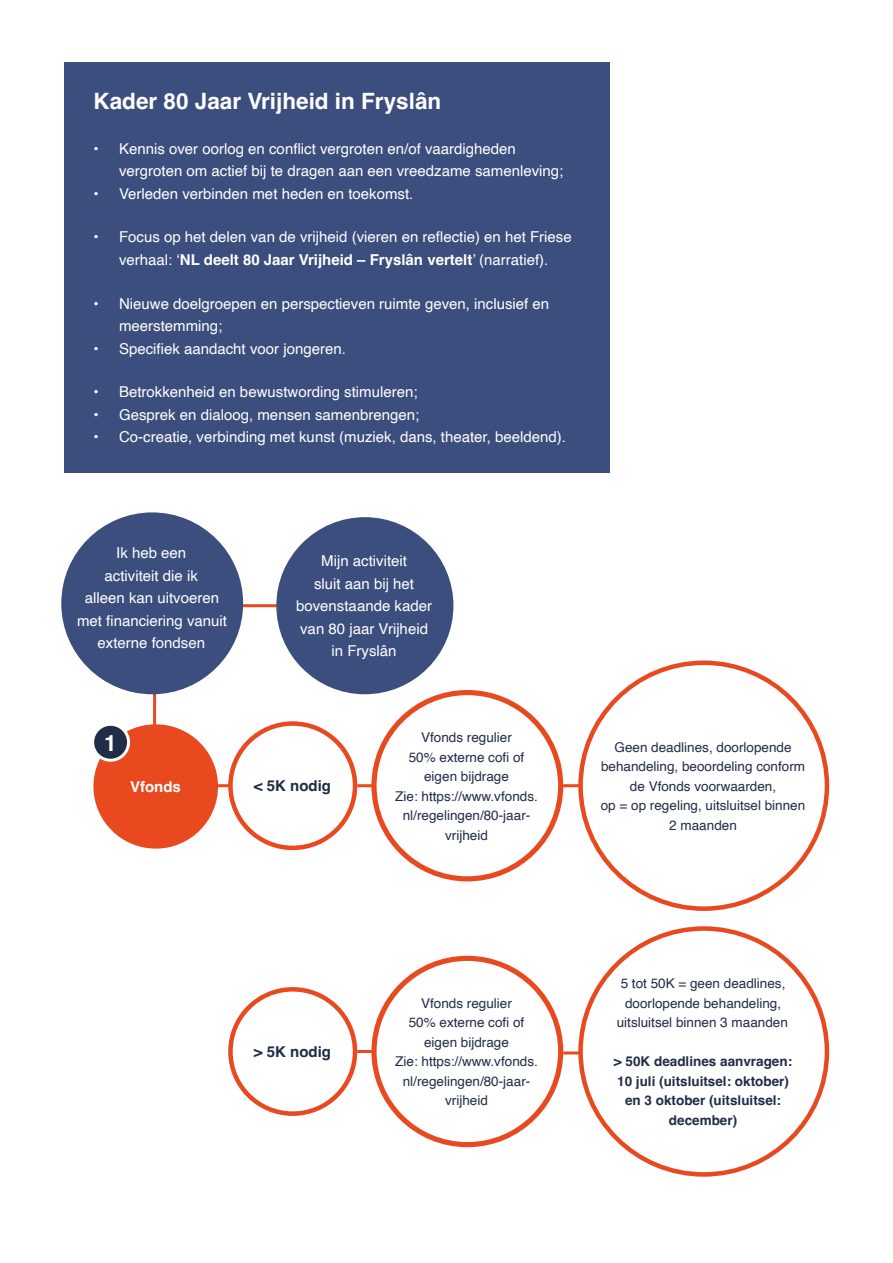
<style>
.page{position:relative;width:893px;height:1263px;background:#fff}
.page>*{position:absolute;margin:0;border:0;box-sizing:border-box;transform-origin:0 0}
.t1{font:700 22.5px "Helvetica";color:#fff}
.t2{font:15px/22.5px "Helvetica";color:#fff;text-align:center}
.t3{font:700 15px "Helvetica";color:#212c46}
.t4{font:700 15px "Helvetica";color:#fff}
.t5{font:13.5px/19.5px "Helvetica";color:#212c46;text-align:center}
.t6{font:700 13.5px/19.5px "Helvetica";color:#212c46;text-align:center}
.s1{font-weight:700}
</style>
<div class="page">
<hr style="left:153px;top:690px;width:3px;height:81px;background:#e8491f">
<hr style="left:228px;top:604px;width:81px;height:3px;background:#e8491f">
<hr style="left:217px;top:784px;width:15px;height:3px;background:#e8491f">
<hr style="left:357px;top:784px;width:15px;height:3px;background:#e8491f">
<hr style="left:559px;top:784px;width:22px;height:3px;background:#e8491f">
<hr style="left:563px;top:1051px;width:19px;height:3px;background:#e8491f">
<hr style="left:357px;top:1050px;width:15px;height:3px;background:#e8491f">
<div style="left:64px;top:62px;width:545px;height:410px;background:#3c4e7d"></div>
<div style="left:276px;top:517px;width:177px;height:177px;background:#3c4e7d;border-radius:50%"></div>
<div style="left:61px;top:512px;width:182px;height:182px;background:#3c4e7d;border-radius:50%"></div>
<div style="left:93px;top:724px;width:125px;height:125px;background:#e8491f;border-radius:50%"></div>
<div style="left:93px;top:724px;width:36px;height:36px;background:#212c46;border-radius:50%"></div>
<div style="left:91px;top:723px;width:39px;height:39px;border:3px solid #fff;border-radius:50%"></div>
<div style="left:228px;top:721px;width:129px;height:129px;border:4px solid #e8491f;border-radius:50%"></div>
<div style="left:228px;top:987px;width:129px;height:129px;border:4px solid #e8491f;border-radius:50%"></div>
<div style="left:371px;top:690px;width:192px;height:191px;border:5px solid #e8491f;border-radius:50%"></div>
<div style="left:371px;top:956px;width:192px;height:191px;border:5px solid #e8491f;border-radius:50%"></div>
<h1 class="t1" style="left:94px;top:87px;width:349px">Kader 80 Jaar Vrijheid in Fryslân</h1>
<p class="t2" style="left:119px;top:137px;width:446px;text-align:left;text-indent:-26px">• Kennis over oorlog en conflict vergroten en/of vaardigheden vergroten om actief bij te dragen aan een vreedzame samenleving;</p>
<p class="t2" style="left:94px;top:182px;width:321px">• Verleden verbinden met heden en toekomst.</p>
<p class="t2" style="left:94px;top:226px;width:480px">• Focus op het delen van de vrijheid (vieren en reflectie) en het Friese verhaal: ‘<span class="s1">NL deelt 80 Jaar Vrijheid – Fryslân vertelt</span>’ (narratief).</p>
<p class="t2" style="left:119px;top:292px;width:432px;text-align:left;text-indent:-26px">• Nieuwe doelgroepen en perspectieven ruimte geven, inclusief en meerstemming;</p>
<p class="t2" style="left:94px;top:337px;width:254px">• Specifiek aandacht voor jongeren.</p>
<p class="t2" style="left:94px;top:381px;width:325px">• Betrokkenheid en bewustwording stimuleren;</p>
<p class="t2" style="left:94px;top:404px;width:327px">• Gesprek en dialoog, mensen samenbrengen;</p>
<p class="t2" style="left:94px;top:426px;width:474px">• Co-creatie, verbinding met kunst (muziek, dans, theater, beeldend).</p>
<p class="t2" style="left:77px;top:542px;width:151px">Ik heb een<br>activiteit die ik<br>alleen kan uitvoeren met financiering vanuit externe fondsen</p>
<p class="t2" style="left:296px;top:550px;width:137px">Mijn activiteit<br>sluit aan bij het bovenstaande kader van 80 jaar Vrijheid in Fryslân</p>
<h1 class="t1" style="left:104px;top:729px;width:14px">1</h1>
<p class="t4" style="left:130px;top:778px;width:52px">Vfonds</p>
<p class="t3" style="left:254px;top:777px;width:79px">&lt; 5K nodig</p>
<p class="t5" style="left:395px;top:728px;width:144px">Vfonds regulier<br>50% externe cofi of eigen bijdrage<br>Zie: https://www.vfonds. nl/regelingen/80-jaar&shy;vrijheid</p>
<p class="t5" style="left:601px;top:738px;width:206px">Geen deadlines, doorlopende behandeling, beoordeling conform de Vfonds voorwaarden,<br>op = op regeling, uitsluitsel binnen<br>2 maanden</p>
<p class="t3" style="left:254px;top:1043px;width:79px">&gt; 5K nodig</p>
<p class="t5" style="left:395px;top:994px;width:144px">Vfonds regulier<br>50% externe cofi of eigen bijdrage<br>Zie: https://www.vfonds. nl/regelingen/80-jaar&shy;vrijheid</p>
<p class="t5" style="left:617px;top:974px;width:173px">5 tot 50K = geen deadlines, doorlopende behandeling, uitsluitsel binnen 3 maanden</p>
<p class="t6" style="left:614px;top:1053px;width:180px">&gt; 50K deadlines aanvragen:<br>10 juli (uitsluitsel: oktober) en 3 oktober (uitsluitsel: december)</p>
</div>
